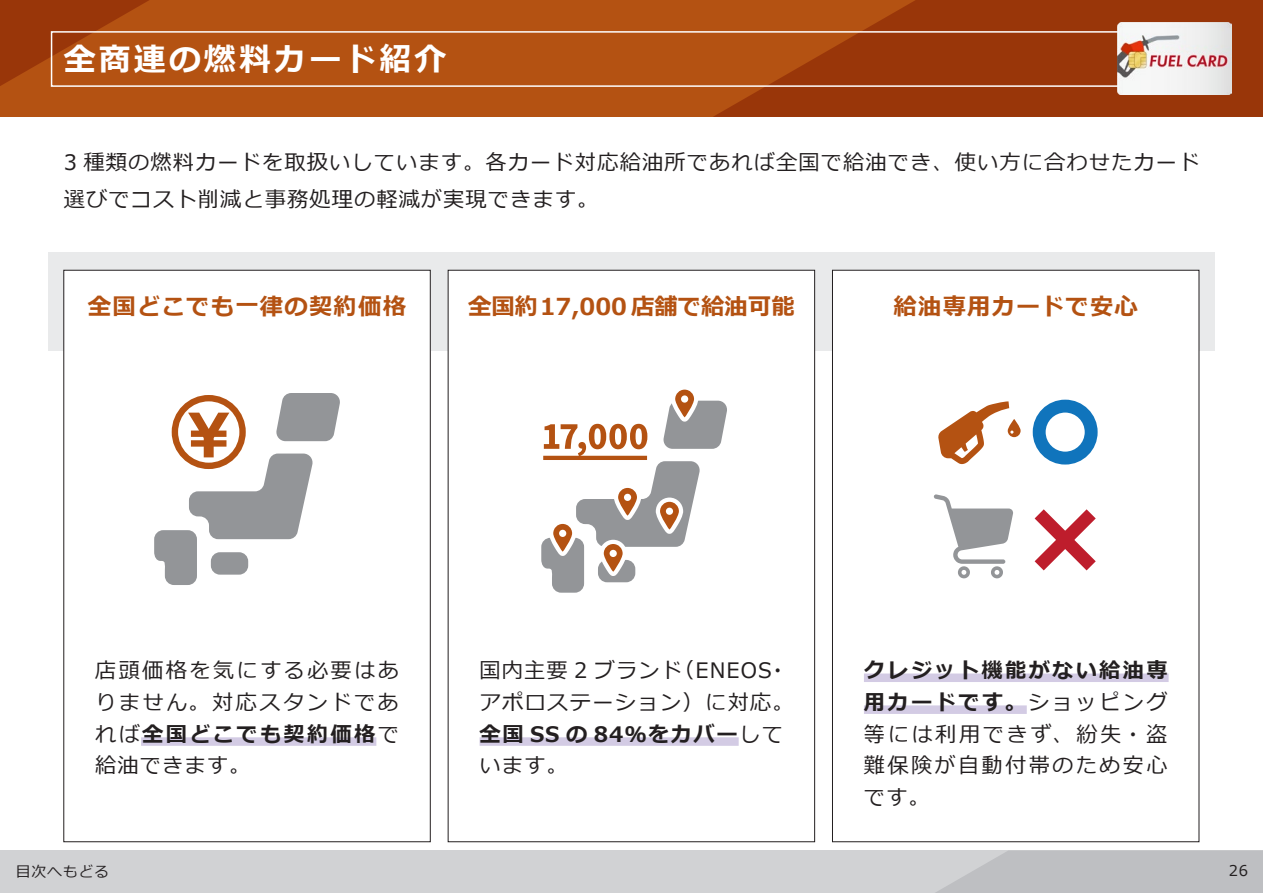
<style>
.page{position:relative;width:1263px;height:893px;background:#fff}
.page>*{position:absolute;margin:0;border:0;box-sizing:border-box;transform-origin:0 0}
.t1{font:700 31.95px "Meiryo";letter-spacing:.1em;color:#fff}
.t2{font:700 23.4px "Meiryo";letter-spacing:.05em;color:#b45212}
.t3{font:700 23.4px "Meiryo";color:#b45212}
.t4{font:21.3px/32px "Meiryo";letter-spacing:.05em;color:#231f20}
.t5{font:14.85px "Meiryo";letter-spacing:.05em;color:#231f20}
.s1{font-weight:700}
</style>
<div class="page">
<div style="left:0;top:0;width:1263px;height:117px;background:#b45212"></div>
<svg style="left:713px;top:0;width:550px;height:117px;fill:#993609"></svg>
<svg style="left:0;top:0;width:149px;height:87px"></svg>
<div style="left:51px;top:31px;width:1166px;height:56px;border:1px solid #fff"></div>
<img style="left:1117px;top:23px;width:114px;height:71px">
<div style="left:0;top:850px;width:1263px;height:43px;background:#d1d2d4"></div>
<svg style="left:935px;top:851px;width:328px;height:42px;background:#c0c1c3"></svg>
<div style="left:48px;top:252px;width:1167px;height:99px;background:#e9eaeb"></div>
<div style="left:64px;top:270px;width:366px;height:572px;background:#fff"></div>
<div style="left:448px;top:270px;width:367px;height:572px;background:#fff"></div>
<div style="left:832px;top:270px;width:367px;height:572px;background:#fff"></div>
<div style="left:141px;top:737px;width:235px;height:9px;background:#d3cbe4"></div>
<div style="left:480px;top:737px;width:259px;height:9px;background:#d3cbe4"></div>
<div style="left:864px;top:673px;width:304px;height:9px;background:#d3cbe4"></div>
<div style="left:864px;top:705px;width:163px;height:9px;background:#d3cbe4"></div>
<svg style="left:154px;top:393px;width:186px;height:192px"></svg>
<div style="left:172px;top:395px;width:74px;height:74px;border:6px solid #b45212;border-radius:50%"></div>
<svg style="left:541px;top:389px;width:186px;height:204px"></svg>
<hr style="left:543px;top:456px;width:104px;height:4px;background:#b45212">
<svg style="left:938px;top:401px;width:82px;height:63px"></svg>
<svg style="left:934px;top:494px;width:79px;height:84px"></svg>
<svg style="left:1034px;top:509px;width:62px;height:62px"></svg>
<div style="left:1033px;top:400px;width:64px;height:65px;border:13px solid #1074bc;border-radius:50%"></div>
<h1 class="t1" style="left:64px;top:36px;width:384px">全商連の燃料カード紹介</h1>
<p class="t4" style="left:64px;top:144px;width:1137px;line-height:37.2px">3 種類の燃料カードを取扱いしています。各カード対応給油所であれば全国で給油でき、使い方に合わせたカード選びでコスト削減と事務処理の軽減が実現できます。</p>
<p class="t2" style="left:88px;top:290px;width:320px">全国どこでも一律の契約価格</p>
<p class="t3" style="left:468px;top:290px;width:328px">全国約17,000 店舗で給油可能</p>
<p class="t2" style="left:893px;top:290px;width:246px">給油専用カードで安心</p>
<p class="t4" style="left:95px;top:655px;width:305px;text-align:justify">店頭価格を気にする必要はありません。対応スタンドであれば<span class="s1">全国どこでも契約価格</span>で給油できます。</p>
<p class="t4" style="left:480px;top:655px;width:316px">国内主要 2 ブランド（ENEOS・アポロステーション）に対応。<span class="s1">全国 SS の 84％をカバー</span>しています。</p>
<p class="t4" style="left:864px;top:655px;width:305px;text-align:justify"><span class="s1">クレジット機能がない給油専用カードです。</span>ショッピング等には利用できず、紛失・盗難保険が自動付帯のため安心です。</p>
<p class="t5" style="left:16px;top:861px;width:95px">目次へもどる</p>
<p class="t5" style="left:1229px;top:860px;width:21px">26</p>
</div>
